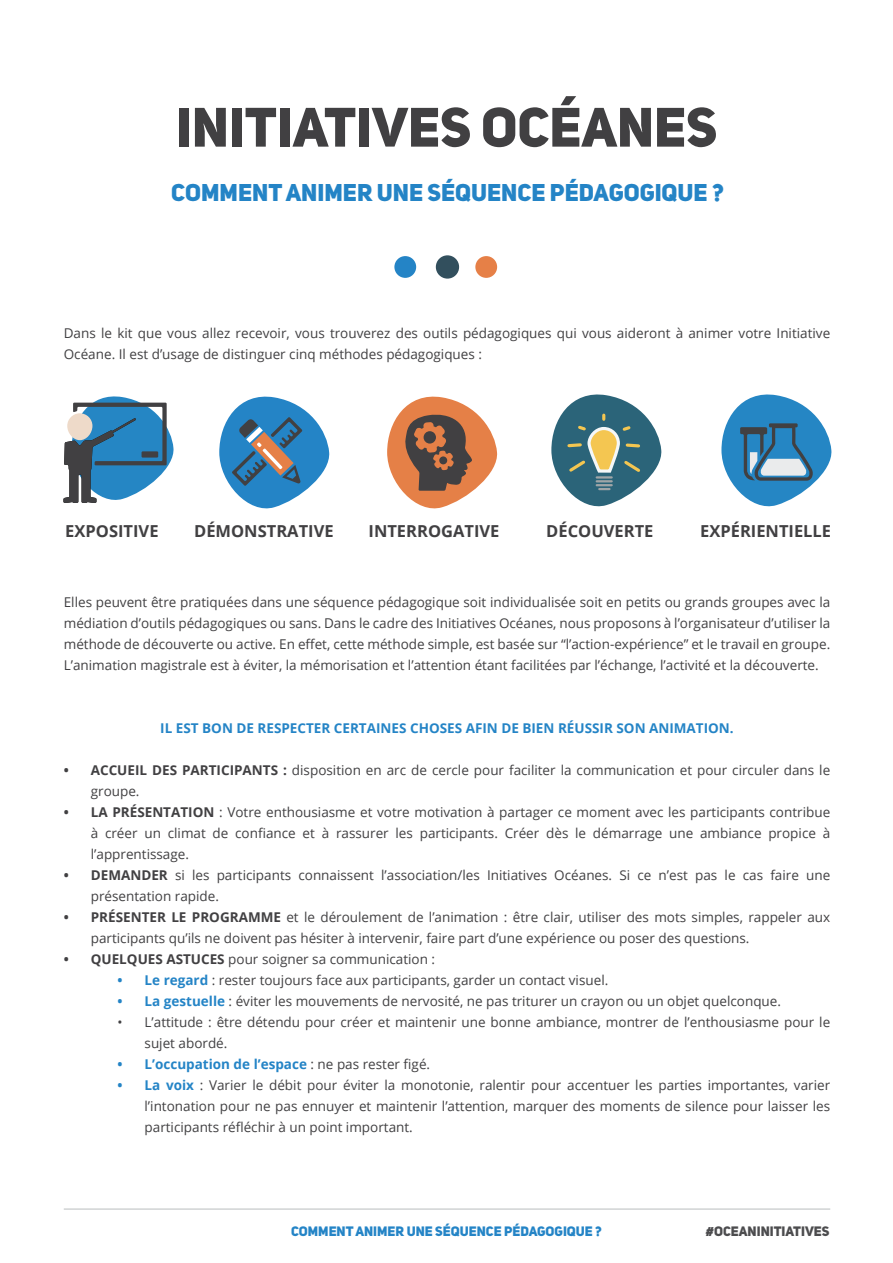
<style>
.page{position:relative;width:893px;height:1263px;background:#fff}
.page>*{position:absolute;margin:0;border:0;box-sizing:border-box;transform-origin:0 0}
.t1{font:54.75px "Uni Sans Heavy CAPS";color:#414042}
.t2{font:24px "Uni Sans Heavy CAPS";color:#2484c6}
.t3{font:700 16.5px "Open Sans";color:#414042}
.t4{font:13.5px/21px "Open Sans";color:#414042}
.t5{font:700 13.5px "Open Sans";color:#2484c6}
.t6{font:13.5px "Uni Sans Heavy CAPS";color:#2484c6}
.t7{font:13.5px "Uni Sans Heavy CAPS";color:#4c4c4e}
.s1{font-weight:700}
.s2{font-weight:700;color:#2484c6}
.s3{font-weight:400;color:#414042}
</style>
<div class="page">
<hr style="left:64px;top:1208px;width:766px;height:2px;background:#d1d3d4">
<svg style="left:63px;top:396px;width:111px;height:107px"></svg>
<svg style="left:219px;top:396px;width:111px;height:113px"></svg>
<svg style="left:387px;top:396px;width:111px;height:113px"></svg>
<svg style="left:721px;top:394px;width:111px;height:113px"></svg>
<svg style="left:551px;top:394px;width:111px;height:113px"></svg>
<div style="left:394px;top:256px;width:22px;height:22px;background:#2484c6;border-radius:50%"></div>
<div style="left:437px;top:256px;width:21px;height:22px;background:#324f5d;border-radius:50%"></div>
<div style="left:436px;top:255px;width:23px;height:24px;border:2px solid #324f5d;border-radius:50%"></div>
<div style="left:475px;top:256px;width:22px;height:22px;background:#e68047;border-radius:50%"></div>
<h1 class="t1" style="left:176px;top:92px;width:543px">INITIATIVES OCÉANES</h1>
<h2 class="t2" style="left:171px;top:177px;width:554px">COMMENT ANIMER UNE SÉQUENCE PÉDAGOGIQUE ?</h2>
<p class="t4" style="left:64px;top:322px;width:768px">Dans le kit que vous allez recevoir, vous trouverez des outils pédagogiques qui vous aideront à animer votre Initiative<br>Océane. Il est d’usage de distinguer cinq méthodes pédagogiques :</p>
<p class="t3" style="left:65px;top:519px;width:95px">EXPOSITIVE</p>
<p class="t3" style="left:194px;top:519px;width:141px">DÉMONSTRATIVE</p>
<p class="t3" style="left:369px;top:519px;width:132px">INTERROGATIVE</p>
<p class="t3" style="left:546px;top:519px;width:109px">DÉCOUVERTE</p>
<p class="t3" style="left:700px;top:519px;width:132px">EXPÉRIENTIELLE</p>
<p class="t4" style="left:64px;top:591px;width:768px;text-align:justify">Elles peuvent être pratiquées dans une séquence pédagogique soit individualisée soit en petits ou grands groupes avec la médiation d’outils pédagogiques ou sans. Dans le cadre des Initiatives Océanes, nous proposons à l’organisateur d’utiliser la méthode de découverte ou active. En effet, cette méthode simple, est basée sur “l’action-expérience” et le travail en groupe.<br>L’animation magistrale est à éviter, la mémorisation et l’attention étant facilitées par l’échange, l’activité et la découverte.</p>
<p class="t5" style="left:160px;top:718px;width:575px">IL EST BON DE RESPECTER CERTAINES CHOSES AFIN DE BIEN RÉUSSIR SON ANIMATION.</p>
<p class="t4" style="left:91px;top:759px;width:741px;text-indent:-27px"><span class="s1">• ACCUEIL DES PARTICIPANTS :</span> disposition en arc de cercle pour faciliter la communication et pour circuler dans le groupe.</p>
<p class="t4" style="left:91px;top:801px;width:741px;text-align:justify;text-indent:-27px"><span class="s1">• LA PRÉSENTATION</span> : Votre enthousiasme et votre motivation à partager ce moment avec les participants contribue à créer un climat de confiance et à rassurer les participants. Créer dès le démarrage une ambiance propice à l’apprentissage.</p>
<p class="t4" style="left:91px;top:864px;width:741px;text-indent:-27px"><span class="s1">• DEMANDER</span> si les participants connaissent l’association/les Initiatives Océanes. Si ce n’est pas le cas faire une présentation rapide.</p>
<p class="t4" style="left:91px;top:906px;width:741px;text-indent:-27px"><span class="s1">• PRÉSENTER LE PROGRAMME</span> et le déroulement de l’animation : être clair, utiliser des mots simples, rappeler aux participants qu’ils ne doivent pas hésiter à intervenir, faire part d’une expérience ou poser des questions.</p>
<p class="t4" style="left:64px;top:948px;width:373px"><span class="s1">• QUELQUES ASTUCES</span> pour soigner sa communication :</p>
<p class="t4" style="left:118px;top:969px;width:492px"><span class="s2">• Le regard</span> : rester toujours face aux participants, garder un contact visuel.</p>
<p class="t4" style="left:118px;top:990px;width:665px"><span class="s2">• La gestuelle</span> : éviter les mouvements de nervosité, ne pas triturer un crayon ou un objet quelconque.</p>
<p class="t4" style="left:145px;top:1011px;width:687px;text-indent:-27px">• L’attitude : être détendu pour créer et maintenir une bonne ambiance, montrer de l’enthousiasme pour le sujet abordé.</p>
<p class="t5" style="left:118px;top:1054px;width:314px">• L’occupation de l’espace <span class="s3">: ne pas rester figé.</span></p>
<p class="t4" style="left:145px;top:1074px;width:687px;text-align:justify;text-indent:-27px"><span class="s2">• La voix</span> : Varier le débit pour éviter la monotonie, ralentir pour accentuer les parties importantes, varier l’intonation pour ne pas ennuyer et maintenir l’attention, marquer des moments de silence pour laisser les participants réfléchir à un point important.</p>
<p class="t6" style="left:291px;top:1222px;width:312px">COMMENT ANIMER UNE SÉQUENCE PÉDAGOGIQUE ?</p>
<p class="t7" style="left:705px;top:1222px;width:126px">#OCEANINITIATIVES</p>
</div>
